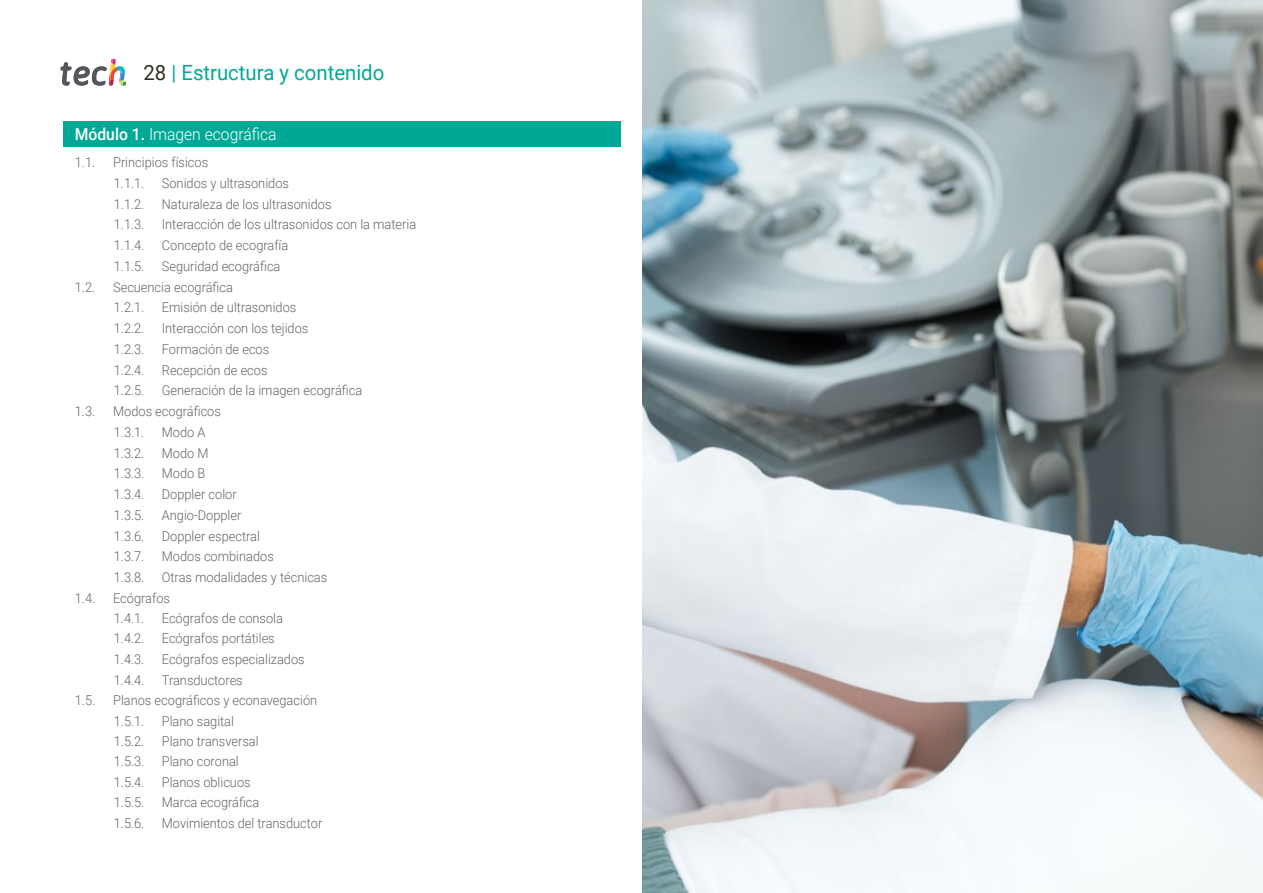
<style>
.page{position:relative;width:1263px;height:893px;background:#fff}
.page>*{position:absolute;margin:0;border:0;box-sizing:border-box;transform-origin:0 0}
.t1{font:21px "Roboto";color:#00a996}
.t2{font:300 16.5px "Roboto";color:#fff;scale:.95 1}
.t3{font:300 13.5px/20.7px "Roboto";color:#61646a;scale:.95 1}
.s1{color:#312e20}
.s2{font-weight:500}
</style>
<div class="page">
<div style="left:64px;top:121px;width:557px;height:25px;background:#00a996"></div>
<img style="left:642px;top:0;width:621px;height:893px">
<svg style="left:61px;top:59px;width:65px;height:27px"></svg>
<h1 class="t1" style="left:144px;top:57px;width:242px"><span class="s1">28</span> | Estructura y contenido</h1>
<p class="t2" style="left:75px;top:123px;width:214px"><span class="s2">Módulo 1.</span> Imagen ecográfica</p>
<p class="t3" style="left:75px;top:151px;width:23px">1.1.</p>
<p class="t3" style="left:113px;top:151px;width:102px">Principios físicos<br>1.1.1.</p>
<p class="t3" style="left:162px;top:172px;width:135px">Sonidos y ultrasonidos</p>
<p class="t3" style="left:114px;top:193px;width:34px">1.1.2.</p>
<p class="t3" style="left:162px;top:193px;width:180px">Naturaleza de los ultrasonidos</p>
<p class="t3" style="left:114px;top:214px;width:34px">1.1.3.</p>
<p class="t3" style="left:162px;top:214px;width:269px">Interacción de los ultrasonidos con la materia</p>
<p class="t3" style="left:114px;top:234px;width:34px">1.1.4.</p>
<p class="t3" style="left:162px;top:234px;width:135px">Concepto de ecografía</p>
<p class="t3" style="left:114px;top:255px;width:34px">1.1.5.</p>
<p class="t3" style="left:162px;top:255px;width:126px">Seguridad ecográfica</p>
<p class="t3" style="left:75px;top:276px;width:23px">1.2.</p>
<p class="t3" style="left:113px;top:276px;width:128px">Secuencia ecográfica<br>1.2.1.</p>
<p class="t3" style="left:162px;top:297px;width:143px">Emisión de ultrasonidos</p>
<p class="t3" style="left:114px;top:317px;width:34px">1.2.2.</p>
<p class="t3" style="left:162px;top:317px;width:156px">Interacción con los tejidos</p>
<p class="t3" style="left:114px;top:338px;width:34px">1.2.3.</p>
<p class="t3" style="left:162px;top:338px;width:115px">Formación de ecos</p>
<p class="t3" style="left:114px;top:359px;width:34px">1.2.4.</p>
<p class="t3" style="left:162px;top:359px;width:113px">Recepción de ecos</p>
<p class="t3" style="left:114px;top:380px;width:34px">1.2.5.</p>
<p class="t3" style="left:162px;top:380px;width:212px">Generación de la imagen ecográfica</p>
<p class="t3" style="left:75px;top:400px;width:23px">1.3.</p>
<p class="t3" style="left:113px;top:400px;width:115px">Modos ecográficos<br>1.3.1.</p>
<p class="t3" style="left:162px;top:421px;width:48px">Modo A</p>
<p class="t3" style="left:114px;top:442px;width:34px">1.3.2.</p>
<p class="t3" style="left:162px;top:442px;width:51px">Modo M</p>
<p class="t3" style="left:114px;top:463px;width:34px">1.3.3.</p>
<p class="t3" style="left:162px;top:463px;width:47px">Modo B</p>
<p class="t3" style="left:114px;top:483px;width:34px">1.3.4.</p>
<p class="t3" style="left:162px;top:483px;width:80px">Doppler color</p>
<p class="t3" style="left:114px;top:504px;width:34px">1.3.5.</p>
<p class="t3" style="left:162px;top:504px;width:85px">Angio-Doppler</p>
<p class="t3" style="left:114px;top:525px;width:34px">1.3.6.</p>
<p class="t3" style="left:162px;top:525px;width:105px">Doppler espectral</p>
<p class="t3" style="left:114px;top:546px;width:34px">1.3.7.</p>
<p class="t3" style="left:162px;top:546px;width:119px">Modos combinados</p>
<p class="t3" style="left:114px;top:566px;width:34px">1.3.8.</p>
<p class="t3" style="left:162px;top:566px;width:176px">Otras modalidades y técnicas</p>
<p class="t3" style="left:75px;top:587px;width:23px">1.4.</p>
<p class="t3" style="left:113px;top:587px;width:61px;line-height:20.2px">Ecógrafos<br>1.4.1.</p>
<p class="t3" style="left:162px;top:607px;width:129px">Ecógrafos de consola</p>
<p class="t3" style="left:114px;top:628px;width:34px">1.4.2.</p>
<p class="t3" style="left:162px;top:628px;width:120px">Ecógrafos portátiles</p>
<p class="t3" style="left:114px;top:648px;width:34px">1.4.3.</p>
<p class="t3" style="left:162px;top:648px;width:152px">Ecógrafos especializados</p>
<p class="t3" style="left:114px;top:669px;width:34px">1.4.4.</p>
<p class="t3" style="left:162px;top:669px;width:87px">Transductores</p>
<p class="t3" style="left:75px;top:690px;width:23px">1.5.</p>
<p class="t3" style="left:113px;top:690px;width:216px;line-height:20.2px">Planos ecográficos y econavegación<br>1.5.1.</p>
<p class="t3" style="left:162px;top:710px;width:78px">Plano sagital</p>
<p class="t3" style="left:114px;top:730px;width:34px">1.5.2.</p>
<p class="t3" style="left:162px;top:730px;width:103px">Plano transversal</p>
<p class="t3" style="left:114px;top:750px;width:34px">1.5.3.</p>
<p class="t3" style="left:162px;top:750px;width:82px">Plano coronal</p>
<p class="t3" style="left:114px;top:771px;width:34px">1.5.4.</p>
<p class="t3" style="left:162px;top:771px;width:95px">Planos oblicuos</p>
<p class="t3" style="left:114px;top:791px;width:34px">1.5.5.</p>
<p class="t3" style="left:162px;top:791px;width:104px">Marca ecográfica</p>
<p class="t3" style="left:114px;top:812px;width:34px">1.5.6.</p>
<p class="t3" style="left:162px;top:812px;width:170px">Movimientos del transductor</p>
</div>
